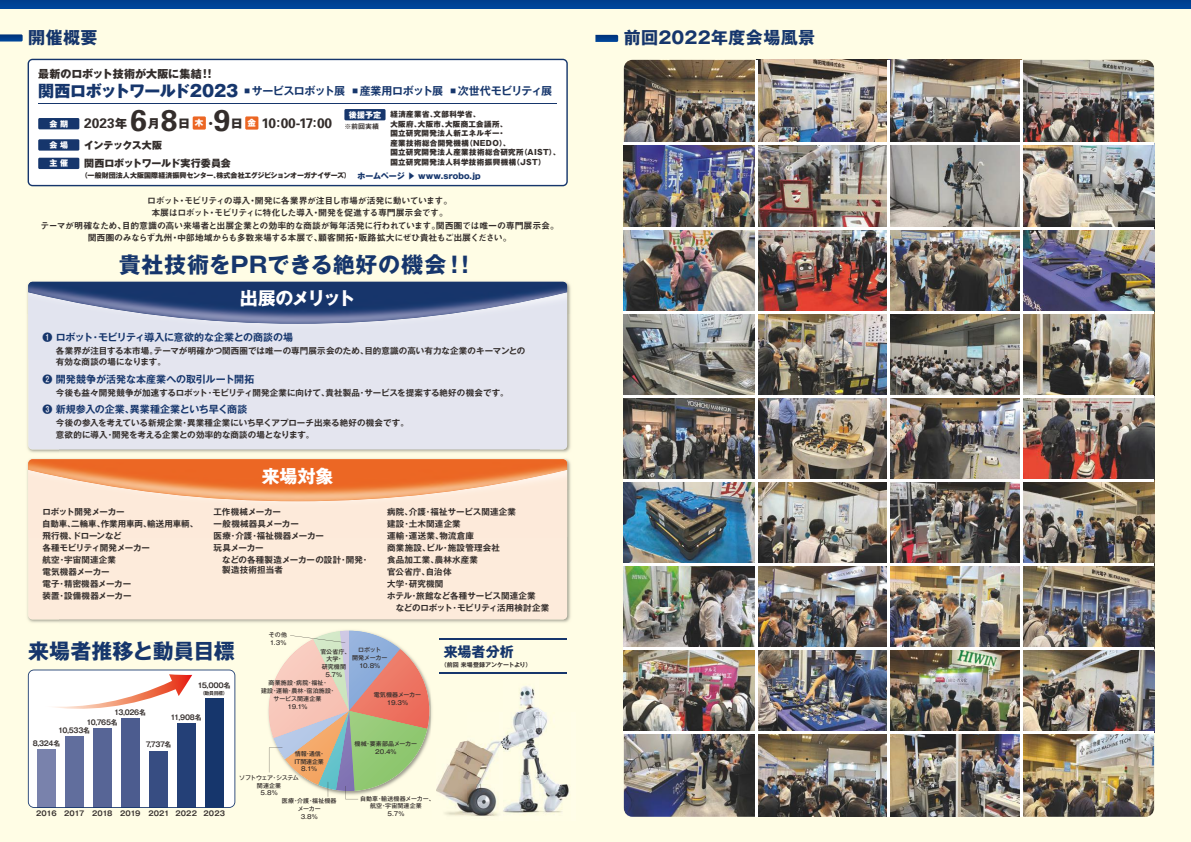
<style>
.page{position:relative;width:1191px;height:842px;background:#fffde5}
.page>*{position:absolute;margin:0;border:0;box-sizing:border-box;transform-origin:0 0}
.t1{font:700 30px "Univers";color:#332d2b}
.t2{font:700 22px "Gothic MB101 Pro";letter-spacing:.02em;color:#16366c}
.t3{font:700 21px "Gothic MB101 Pro";letter-spacing:-.015em;color:#16366c}
.t4{font:700 18px "Gothic MB101 Pro";letter-spacing:-.11em;color:#fff}
.t5{font:700 18px "Gothic MB101 Pro";letter-spacing:-.015em;color:#fff}
.t6{font:700 17px "Gothic MB101 Pro";letter-spacing:.02em;color:#16366c}
.t7{font:800 16px "Gothic MB101 Pro";letter-spacing:-.03em;color:#16366c}
.t8{font:700 14px "Gothic MB101 Pro";color:#16366c}
.t9{font:700 13.8px "Univers";letter-spacing:-.01em;color:#332d2b}
.t10{font:800 12px "Gothic MB101 Pro";color:#332d2b}
.t11{font:700 11px "Gothic MB101 Pro De";letter-spacing:-.045em;color:#16366c}
.t12{font:800 11px "Gothic MB101 Pro";letter-spacing:.005em;color:#332d2b}
.t13{font:700 10px "Gothic MB101 Pro De";letter-spacing:-.01em;color:#16366c}
.t14{font:800 10px "Gothic MB101 Pro";letter-spacing:-.01em;color:#332d2b}
.t15{font:800 10px "Gothic MB101 Pro";letter-spacing:-.045em;color:#332d2b}
.t16{font:9px/12.5px "Midashi Go Pro MB31";letter-spacing:-.045em;color:#332d2b;text-align:center}
.t17{font:800 8.6px "Gothic MB101 Pro";color:#fff}
.t18{font:700 8.5px/12px "Gothic MB101 Pro De";letter-spacing:.01em;color:#332d2b}
.t19{font:800 8px "Gothic MB101 Pro";letter-spacing:.01em;color:#16366c}
.t20{font:800 8px "Gothic MB101 Pro";color:#fff}
.t21{font:800 7.5px/9.5px "Gothic MB101 Pro";letter-spacing:.05em;color:#332d2b}
.t22{font:800 7px "Gothic MB101 Pro";letter-spacing:-.015em;color:#332d2b}
.t23{font:700 7px "Gothic MB101 Pro De";letter-spacing:-.045em;color:#332d2b;scale:.95 1}
.t24{font:700 7px "Gothic MB101 Pro De";letter-spacing:-.045em;color:#332d2b}
.t25{font:700 7px "Gothic MB101 Pro De";letter-spacing:.01em;color:#332d2b}
.t26{font:7px "Midashi Go Pro MB31";color:#332d2b}
.t27{font:500 6px/7.7px "Gothic MB101 Pro";letter-spacing:.005em;color:#332d2b;text-align:center}
.t28{font:500 6px/7.7px "Gothic MB101 Pro";letter-spacing:.025em;color:#332d2b;text-align:center}
.t29{font:500 6px/7.7px "Gothic MB101 Pro";letter-spacing:-.045em;color:#332d2b;text-align:center}
.t30{font:500 6px/7.7px "Gothic MB101 Pro";letter-spacing:-.03em;color:#332d2b;text-align:center}
.t31{font:700 6px "Gothic MB101 Pro De";letter-spacing:-.01em;color:#332d2b}
.t32{font:500 6px/7.7px "Gothic MB101 Pro";letter-spacing:-.02em;color:#332d2b;text-align:center}
.t33{font:700 4.9px "Gothic MB101 Pro De";color:#332d2b}
.s1{font-family:"Gothic MB101 Pro";font-weight:800;font-size:8px;color:#fff}
.s2{font-family:"Gothic MB101 Pro";font-weight:800;font-size:12px}
</style>
<div class="page">
<img style="left:439px;top:686px;width:118px;height:98px">
<img style="left:436px;top:784px;width:133px;height:32px">
<img style="left:27px;top:281px;width:544px;height:33px">
<img style="left:27px;top:314px;width:32px;height:139px">
<img style="left:539px;top:314px;width:32px;height:139px">
<div style="left:28px;top:282px;width:539px;height:167px;background:#e4e5ef;border-radius:4px"></div>
<img style="left:28px;top:282px;width:539px;height:42px">
<img style="left:27px;top:458px;width:544px;height:32px">
<img style="left:27px;top:490px;width:32px;height:133px">
<img style="left:539px;top:490px;width:32px;height:133px">
<div style="left:28px;top:459px;width:539px;height:160px;background:#fdebdb;border-radius:4px"></div>
<img style="left:28px;top:459px;width:539px;height:42px">
<div style="left:28px;top:59px;width:540px;height:127px;background:#fff"></div>
<img style="left:268px;top:630px;width:163px;height:107px">
<img style="left:431px;top:702px;width:1px;height:20px">
<svg style="left:0;top:34px;width:23px;height:8px"></svg>
<div style="left:344px;top:109px;width:41px;height:11px;background:#16366c"></div>
<div style="left:38px;top:158px;width:41px;height:11px;background:#16366c"></div>
<div style="left:38px;top:118px;width:41px;height:11px;background:#16366c"></div>
<div style="left:38px;top:139px;width:41px;height:12px;background:#16366c"></div>
<div style="left:0;top:0;width:1191px;height:9px;background:#004395"></div>
<hr style="left:439px;top:639px;width:128px;height:1px;background:#16366c">
<hr style="left:439px;top:673px;width:128px;height:1px;background:#16366c">
<hr style="left:39px;top:103px;width:518px;height:1px;background:#16366c">
<svg style="left:269px;top:631px;width:160px;height:168px"></svg>
<svg style="left:28px;top:669px;width:207px;height:139px;background:#b5b9cc"></svg>
<img style="left:624px;top:60px;width:530px;height:757px">
<svg style="left:595px;top:35px;width:23px;height:7px"></svg>
<hr style="left:755px;top:60px;width:2px;height:757px;background:#fff">
<hr style="left:888px;top:60px;width:2px;height:757px;background:#fff">
<hr style="left:1020px;top:60px;width:2px;height:757px;background:#fff">
<hr style="left:624px;top:143px;width:530px;height:2px;background:#fff">
<hr style="left:624px;top:227px;width:530px;height:2px;background:#fff">
<hr style="left:624px;top:311px;width:530px;height:2px;background:#fff">
<hr style="left:624px;top:395px;width:530px;height:2px;background:#fff">
<hr style="left:624px;top:479px;width:530px;height:2px;background:#fff">
<hr style="left:624px;top:563px;width:530px;height:2px;background:#fff">
<hr style="left:624px;top:647px;width:530px;height:3px;background:#fff">
<hr style="left:624px;top:732px;width:530px;height:2px;background:#fff">
<div style="left:193px;top:116px;width:13px;height:14px;background:#ec6623"></div>
<div style="left:245px;top:116px;width:13px;height:14px;background:#ec6623"></div>
<h3 class="t6" style="left:28px;top:23px;width:71px">開催概要</h3>
<h3 class="t7" style="left:38px;top:77px;width:201px">関西ロボットワールド2023</h3>
<p class="t11" style="left:244px;top:81px;width:309px"><sup>■</sup> サービスロボット展 <sup>■</sup> 産業用ロボット展 <sup>■</sup> 次世代モビリティ展</p>
<p class="t12" style="left:38px;top:65px;width:178px">最新のロボット技術が大阪に集結！！</p>
<h3 class="t9" style="left:49px;top:115px;width:79px"><span class="s1">会 期</span> 2023<span class="s2">年</span></h3>
<h1 class="t1" style="left:130px;top:102px;width:18px">6</h1>
<h3 class="t10" style="left:148px;top:113px;width:14px">月</h3>
<h1 class="t1" style="left:161px;top:102px;width:18px">8</h1>
<h3 class="t10" style="left:178px;top:113px;width:40px">日 ・</h3>
<h1 class="t1" style="left:214px;top:102px;width:18px">9</h1>
<h3 class="t10" style="left:231px;top:113px;width:14px">日</h3>
<h3 class="t9" style="left:262px;top:115px;width:72px">10:00-17:00</h3>
<p class="t17" style="left:195px;top:116px;width:10px">木</p>
<p class="t17" style="left:247px;top:116px;width:10px">金</p>
<p class="t20" style="left:49px;top:138px;width:20px">会 場</p>
<p class="t15" style="left:84px;top:136px;width:79px">インテックス大阪</p>
<p class="t20" style="left:349px;top:108px;width:34px">後援予定</p>
<p class="t26" style="left:344px;top:121px;width:36px">※前回実績</p>
<p class="t21" style="left:390px;top:109px;width:171px">経済産業省、文部科学省、<br>大阪府、大阪市、大阪商工会議所、<br>国立研究開発法人新エネルギー・<br>産業技術総合開発機構（NEDO）、<br>国立研究開発法人産業技術総合研究所（AIST）、</p>
<p class="t20" style="left:49px;top:157px;width:20px">主 催</p>
<p class="t14" style="left:84px;top:155px;width:148px">関西ロボットワールド実行委員会</p>
<p class="t21" style="left:390px;top:156px;width:157px">国立研究開発法人科学技術振興機構（JST）</p>
<p class="t22" style="left:81px;top:170px;width:272px">（一般財団法人大阪国際経済振興センター、株式会社エグジビションオーガナイザーズ）</p>
<p class="t19" style="left:357px;top:169px;width:125px">ホームページ ▶ www.srobo.jp</p>
<p class="t16" style="left:40px;top:193px;width:520px">ロボット・モビリティの導入・開発に各業界が注目し市場が活発に動いています。<br>本展はロボット・モビリティに特化した導入・開発を促進する専門展示会です。<br>テーマが明確なため、目的意識の高い来場者と出展企業との効率的な商談が毎年活発に行われています。関西圏では唯一の専門展示会。関西圏のみならず九州・中部地域からも多数来場する本展で、顧客開拓・販路拡大にぜひ貴社もご出展ください。</p>
<h2 class="t2" style="left:119px;top:246px;width:359px">貴社技術をPRできる絶好の機会！！</h2>
<h3 class="t4" style="left:240px;top:283px;width:117px">出展のメリット</h3>
<p class="t13" style="left:42px;top:328px;width:252px">❶ ロボット・モビリティ導入に意欲的な企業との商談の場</p>
<p class="t18" style="left:56px;top:344px;width:471px;line-height:11.5px">各業界が注目する本市場。テーマが明確かつ関西圏では唯一の専門展示会のため、目的意識の高い有力な企業のキーマンとの有効な商談の場になります。</p>
<p class="t13" style="left:42px;top:371px;width:213px">❷ 開発競争が活発な本産業への取引ルート開拓</p>
<p class="t18" style="left:56px;top:416px;width:354px;line-height:11.5px">今後の参入を考えている新規企業・異業種企業にいち早くアプローチ出来る絶好の機会です。意欲的に導入・開発を考える企業との効率的な商談の場となります。</p>
<p class="t18" style="left:56px;top:386px;width:454px">今後も益々開発競争が加速するロボット・モビリティ開発企業に向けて、貴社製品・サービスを提案する絶好の機会です。</p>
<p class="t13" style="left:42px;top:401px;width:206px">❸ 新規参入の企業、異業種企業といち早く商談</p>
<h3 class="t5" style="left:262px;top:461px;width:73px">来場対象</h3>
<p class="t18" style="left:42px;top:505px;width:157px">ロボット開発メーカー<br>自動車、二輪車、作業用車両、輸送用車輌、飛行機、ドローンなど<br>各種モビリティ開発メーカー<br>航空・宇宙関連企業<br>電気機器メーカー<br>電子・精密機器メーカー<br>装置・設備機器メーカー</p>
<p class="t18" style="left:387px;top:505px;width:163px">病院、介護・福祉サービス関連企業<br>建設・土木関連企業<br>運輸・運送業、物流倉庫<br>商業施設、ビル・施設管理会社<br>食品加工業、農林水産業<br>官公省庁、自治体<br>大学・研究機関<br>ホテル・旅館など各種サービス関連企業<br>　などのロボット・モビリティ活用検討企業</p>
<p class="t18" style="left:214px;top:505px;width:157px">工作機械メーカー<br>一般機械器具メーカー<br>医療・介護・福祉機器メーカー<br>玩具メーカー<br>　などの各種製造メーカーの設計・開発・</p>
<p class="t18" style="left:214px;top:563px;width:71px">　製造技術担当者</p>
<h3 class="t3" style="left:28px;top:633px;width:208px">来場者推移と動員目標</h3>
<p class="t23" style="left:114px;top:706px;width:35px">13,026名</p>
<p class="t23" style="left:87px;top:717px;width:34px">10,765名</p>
<p class="t23" style="left:58px;top:724px;width:35px">10,533名</p>
<p class="t24" style="left:197px;top:680px;width:35px">15,000名</p>
<p class="t33" style="left:200px;top:689px;width:29px">（動員目標）</p>
<p class="t23" style="left:171px;top:712px;width:34px">11,908名</p>
<p class="t23" style="left:33px;top:738px;width:30px">8,324名</p>
<p class="t23" style="left:146px;top:739px;width:28px">7,737名</p>
<p class="t27" style="left:269px;top:630px;width:20px;text-align:left">その他<br>1.3%</p>
<p class="t29" style="left:352px;top:645px;width:37px">ロボット<br>開発メーカー<br>10.8%</p>
<p class="t32" style="left:374px;top:690px;width:49px">電気機器メーカー<br>19.3%</p>
<p class="t27" style="left:354px;top:739px;width:64px">機械・要素部品メーカー<br>20.4%</p>
<p class="t27" style="left:320px;top:647px;width:32px">官公省庁、大学・<br>研究機関<br>5.7%</p>
<p class="t28" style="left:261px;top:678px;width:76px">商業施設・病院・福祉・<br>建設・運輸・農林・宿泊施設・サービス関連企業<br>19.1%</p>
<p class="t30" style="left:294px;top:749px;width:32px">情報・通信・<br>IT関連企業<br>8.1%</p>
<p class="t24" style="left:36px;top:808px;width:50px">2016 2017</p>
<p class="t24" style="left:92px;top:808px;width:22px">2018</p>
<p class="t24" style="left:120px;top:808px;width:22px">2019</p>
<p class="t25" style="left:148px;top:808px;width:50px">2021 2022</p>
<p class="t24" style="left:203px;top:808px;width:23px">2023</p>
<p class="t29" style="left:239px;top:773px;width:61px">ソフトウェア・システム関連企業<br>5.8%</p>
<p class="t27" style="left:282px;top:796px;width:56px">医療・介護・福祉機器メーカー<br>3.8%</p>
<p class="t27" style="left:360px;top:794px;width:76px">自動車・輸送機器メーカー、航空・宇宙関連企業<br>5.7%</p>
<h3 class="t8" style="left:444px;top:640px;width:72px">来場者分析</h3>
<p class="t31" style="left:441px;top:660px;width:92px">（前回 来場登録アンケートより）</p>
<h3 class="t6" style="left:624px;top:24px;width:193px">前回2022年度会場風景</h3>
</div>
